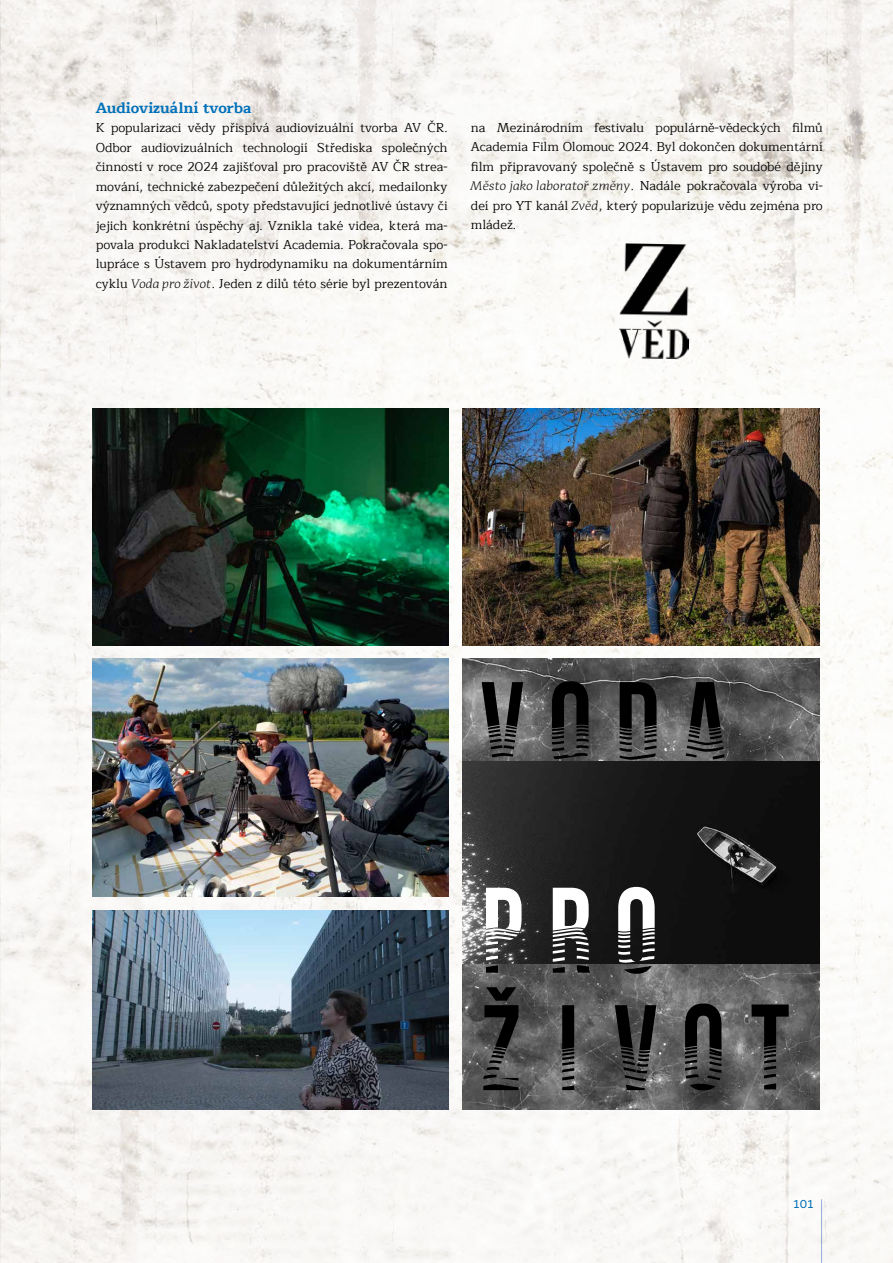
<style>
.page{position:relative;width:893px;height:1263px;background:#fff}
.page>*{position:absolute;margin:0;border:0;box-sizing:border-box;transform-origin:0 0}
.t1{font:700 15px "Maitree";color:#0071b9}
.t2{font:12.75px/19.5px "Maitree";color:#000;text-align:justify}
.t3{font:11.4px "Motiva Sans";color:#0071b9}
.s1{font-family:"Adagio Serif";font-weight:300;font-style:italic}
</style>
<div class="page">
<img style="left:0;top:0;width:893px;height:1263px">
<img style="left:619px;top:243px;width:72px;height:116px">
<img style="left:92px;top:408px;width:357px;height:238px">
<img style="left:463px;top:408px;width:356px;height:238px">
<img style="left:92px;top:658px;width:357px;height:238px">
<img style="left:92px;top:910px;width:357px;height:200px">
<img style="left:463px;top:658px;width:357px;height:452px">
<svg style="left:482px;top:682px;width:41px;height:79px;background:#494949"></svg>
<svg style="left:552px;top:681px;width:36px;height:80px;background:#242424"></svg>
<svg style="left:620px;top:682px;width:36px;height:79px;background:#2e2e2e"></svg>
<svg style="left:684px;top:682px;width:42px;height:79px;background:#373737"></svg>
<img style="left:463px;top:761px;width:357px;height:203px">
<svg style="left:483px;top:987px;width:35px;height:103px;background:#353535"></svg>
<svg style="left:562px;top:1005px;width:12px;height:85px"></svg>
<svg style="left:615px;top:1005px;width:41px;height:85px;background:#383838"></svg>
<svg style="left:685px;top:1003px;width:36px;height:87px;background:#313131"></svg>
<svg style="left:752px;top:1004px;width:37px;height:85px;background:#404040"></svg>
<svg style="left:486px;top:888px;width:36px;height:85px"></svg>
<svg style="left:553px;top:888px;width:37px;height:85px"></svg>
<svg style="left:618px;top:887px;width:37px;height:87px"></svg>
<p class="t1" style="left:96px;top:95px;width:158px">Audiovizuální tvorba</p>
<p class="t2" style="left:96px;top:118px;width:353px">K popularizaci vědy přispívá audiovizuální tvorba AV ČR.<br>Odbor audiovizuálních technologií Střediska společných činností v roce 2024 zajišťoval pro pracoviště AV ČR strea&shy;mování, technické zabezpečení důležitých akcí, medailonky významných vědců, spoty představující jednotlivé ústavy či jejich konkrétní úspěchy aj. Vznikla také videa, která ma&shy;povala produkci Nakladatelství Academia. Pokračovala spo&shy;lupráce s Ústavem pro hydrodynamiku na dokumentárním cyklu <span class="s1">Voda pro život</span>. Jeden z dílů této série byl prezentován</p>
<p class="t2" style="left:471px;top:118px;width:353px">na Mezinárodním festivalu populárně-vědeckých filmů Academia Film Olomouc 2024. Byl dokončen dokumentární film připravovaný společně s Ústavem pro soudobé dějiny <span class="s1">Město jako laboratoř změny</span>. Nadále pokračovala výroba vi&shy;deí pro YT kanál <span class="s1">Zvěd</span>, který popularizuje vědu zejména pro mládež.</p>
<p class="t3" style="left:794px;top:1195px;width:22px">101</p>
</div>
